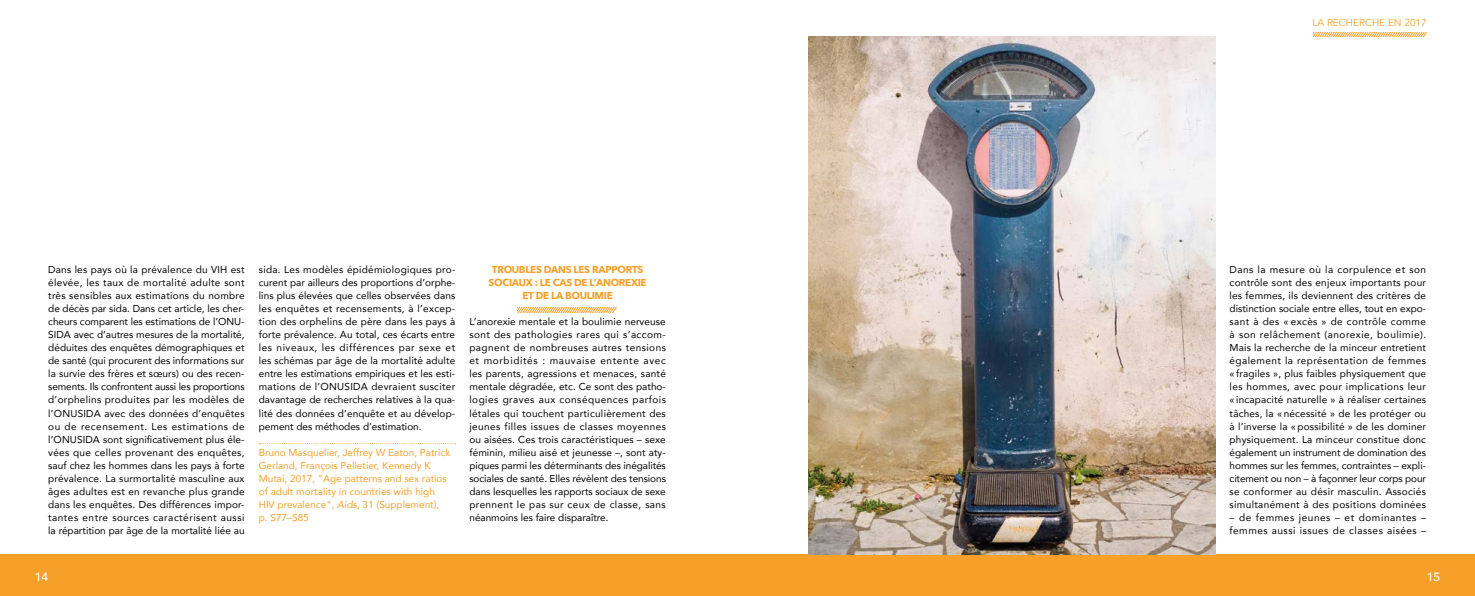
<style>
.page{position:relative;width:1475px;height:596px;background:#fff}
.page>*{position:absolute;margin:0;border:0;box-sizing:border-box;transform-origin:0 0}
.t1{font:500 12px "Avenir";color:#fff}
.t2{font:10px/13px "Avenir";letter-spacing:.03em;color:#000;text-align:justify}
.t3{font:10px/13px "Avenir";color:#f6a02a}
.t4{font:700 10px/13px "Avenir Next";letter-spacing:-.03em;color:#f6a02a;text-align:center}
.t5{font:10px/13px "Avenir";letter-spacing:.05em;color:#000}
.t6{font:10px "Avenir";color:#f6a02a}
.s1{font-style:italic}
</style>
<div class="page">
<svg style="left:259px;top:443px;width:196px;height:1px"></svg>
<svg style="left:517px;top:307px;width:100px;height:5px"></svg>
<div style="left:0;top:553px;width:1474px;height:42px;background:#f6a02a"></div>
<svg style="left:1313px;top:32px;width:114px;height:5px"></svg>
<img style="left:808px;top:37px;width:407px;height:516px">
<p class="t2" style="left:48px;top:263px;width:198px">Dans les pays où la prévalence du VIH est élevée, les taux de mortalité adulte sont très sensibles aux estimations du nombre de décès par sida. Dans cet article, les cher&shy;cheurs comparent les estimations de l’ONU-SIDA avec d’autres mesures de la mortalité, déduites des enquêtes démographiques et de santé (qui procurent des informations sur la survie des frères et sœurs) ou des recen&shy;sements. Ils confrontent aussi les proportions d’orphelins produites par les modèles de l’ONUSIDA avec des données d’enquêtes ou de recensement. Les estimations de l’ONUSIDA sont significativement plus éle&shy;vées que celles provenant des enquêtes, sauf chez les hommes dans les pays à forte prévalence. La surmortalité masculine aux âges adultes est en revanche plus grande dans les enquêtes. Des différences impor&shy;tantes entre sources caractérisent aussi la répartition par âge de la mortalité liée au</p>
<p class="t2" style="left:259px;top:263px;width:198px">sida. Les modèles épidémiologiques pro&shy;curent par ailleurs des proportions d’orphe&shy;lins plus élevées que celles observées dans les enquêtes et recensements, à l’excep&shy;tion des orphelins de père dans les pays à forte prévalence. Au total, ces écarts entre les niveaux, les différences par sexe et les schémas par âge de la mortalité adulte entre les estimations empiriques et les esti&shy;mations de l’ONUSIDA devraient susciter davantage de recherches relatives à la qua&shy;lité des données d’enquête et au dévelop&shy;pement des méthodes d’estimation.</p>
<p class="t3" style="left:259px;top:445px;width:193px">Bruno Masquelier, Jeffrey W Eaton, Patrick Gerland, François Pelletier, Kennedy K Mutai, 2017, "Age patterns and sex ratios of adult mortality in countries with high HIV prevalence", <span class="s1">Aids</span>, 31 (Supplement), p. S77–S85</p>
<p class="t4" style="left:488px;top:263px;width:159px">TROUBLES DANS LES RAPPORTS<br>SOCIAUX : LE CAS DE L’ANOREXIE<br>ET DE LA BOULIMIE</p>
<p class="t2" style="left:469px;top:315px;width:198px">L’anorexie mentale et la boulimie nerveuse sont des pathologies rares qui s’accom&shy;pagnent de nombreuses autres tensions et morbidités : mauvaise entente avec les parents, agressions et menaces, santé mentale dégradée, etc. Ce sont des patho&shy;logies graves aux conséquences parfois létales qui touchent particulièrement des jeunes filles issues de classes moyennes ou aisées. Ces trois caractéristiques – sexe féminin, milieu aisé et jeunesse –, sont aty&shy;piques parmi les déterminants des inégalités sociales de santé. Elles révèlent des tensions dans lesquelles les rapports sociaux de sexe prennent le pas sur ceux de classe, sans néanmoins les faire disparaître.</p>
<p class="t1" style="left:35px;top:566px;width:15px">14</p>
<p class="t6" style="left:1312px;top:17px;width:116px">LA RECHERCHE EN 2017</p>
<p class="t2" style="left:1229px;top:263px;width:198px">Dans la mesure où la corpulence et son contrôle sont des enjeux importants pour les femmes, ils deviennent des critères de distinction sociale entre elles, tout en expo&shy;sant à des « excès » de contrôle comme à son relâchement (anorexie, boulimie).<br>Mais la recherche de la minceur entretient également la représentation de femmes « fragiles », plus faibles physiquement que les hommes, avec pour implications leur « incapacité naturelle » à réaliser certaines tâches, la « nécessité » de les protéger ou à l’inverse la « possibilité » de les dominer physiquement. La minceur constitue donc également un instrument de domination des hommes sur les femmes, contraintes – expli&shy;citement ou non – à façonner leur corps pour se conformer au désir masculin. Associés simultanément à des positions dominées</p>
<p class="t5" style="left:1229px;top:510px;width:198px">– de femmes jeunes – et dominantes – femmes aussi issues de classes aisées –</p>
<p class="t1" style="left:1426px;top:566px;width:15px">15</p>
</div>
